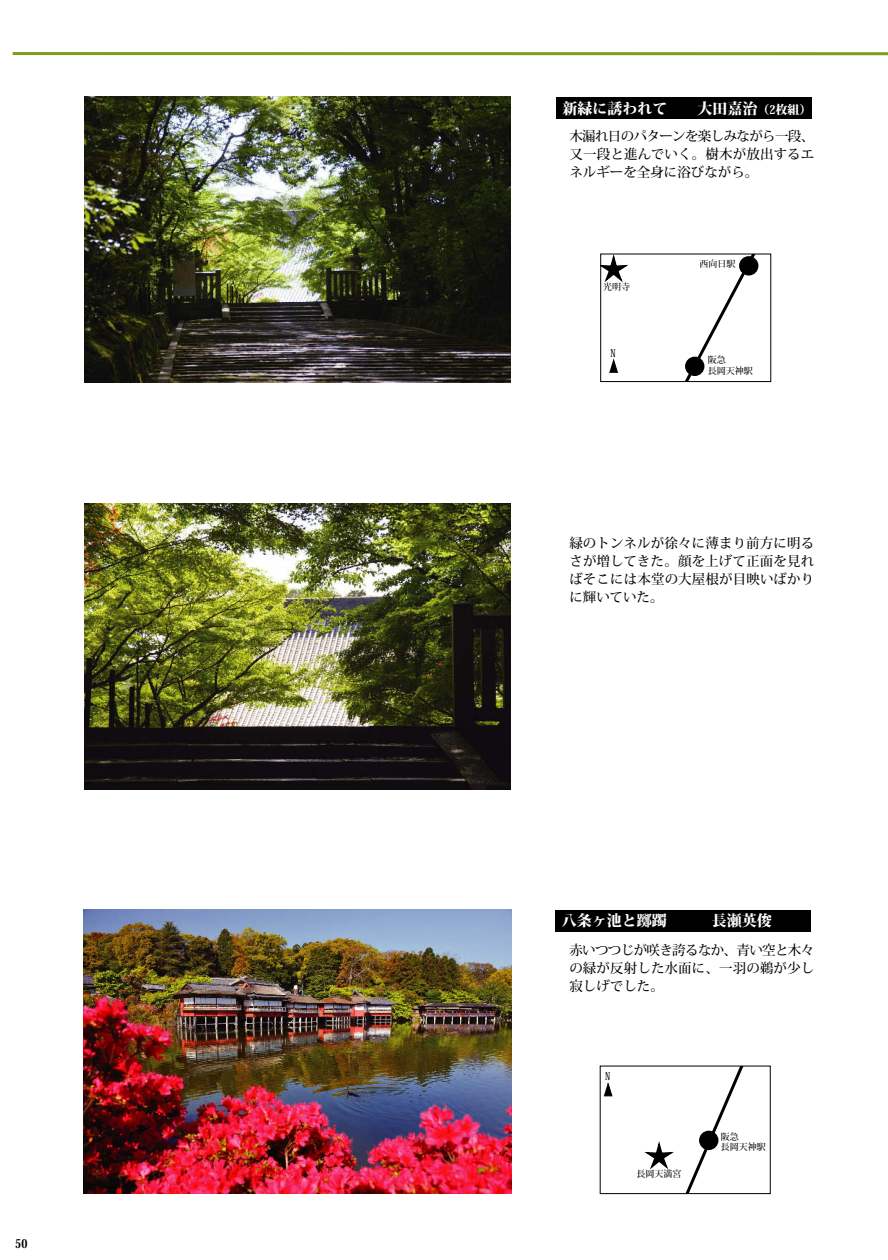
<style>
.page{position:relative;width:888px;height:1260px;background:#fff}
.page>*{position:absolute;margin:0;border:0;box-sizing:border-box;transform-origin:0 0}
.t1{font:15px "Koz Min Pro Heavy 90 ms RKSJ H";color:#fff}
.t2{font:500 13.5px/18px "Koz Min Pro";letter-spacing:.01em;color:#000;text-align:justify}
.t3{font:12px "Koz Min Pro Heavy 90 ms RKSJ H";color:#fff}
.t4{font:12px "Koz Min Pro Heavy 90 ms RKSJ H";color:#000}
.t5{font:500 10.5px "Koz Min Pro";color:#000}
.t6{font:500 9px/10.5px "Koz Min Pro";color:#000}
.s1{font-size:15px}
</style>
<div class="page">
<img style="left:84px;top:97px;width:427px;height:286px">
<div style="left:556px;top:98px;width:255px;height:21px;background:#000"></div>
<hr style="left:13px;top:52px;width:875px;height:3px;background:#7e9c1f">
<img style="left:85px;top:503px;width:425px;height:287px">
<img style="left:83px;top:910px;width:428px;height:283px">
<svg style="left:602px;top:256px;width:27px;height:27px"></svg>
<svg style="left:609px;top:359px;width:9px;height:14px"></svg>
<svg style="left:685px;top:256px;width:74px;height:124px"></svg>
<div style="left:600px;top:254px;width:171px;height:128px;border:1px solid #000"></div>
<div style="left:555px;top:910px;width:256px;height:21px;background:#000"></div>
<svg style="left:604px;top:1082px;width:8px;height:14px"></svg>
<svg style="left:644px;top:1068px;width:99px;height:124px"></svg>
<div style="left:600px;top:1066px;width:171px;height:128px;border:1px solid #000"></div>
<p class="t4" style="left:15px;top:1235px;width:14px">50</p>
<p class="t1" style="left:563px;top:97px;width:106px">新緑に誘われて</p>
<p class="t3" style="left:698px;top:101px;width:115px"><span class="s1">大田嘉治</span> (2枚組）</p>
<p class="t2" style="left:569px;top:126px;width:247px">木漏れ日のパターンを楽しみながら一段、又一段と進んでいく。樹木が放出するエネルギーを全身に浴びながら。</p>
<p class="t6" style="left:603px;top:281px;width:28px">光明寺</p>
<p class="t5" style="left:611px;top:345px;width:7px">N</p>
<p class="t6" style="left:700px;top:258px;width:37px">西向日駅</p>
<p class="t6" style="left:708px;top:354px;width:46px">阪急<br>長岡天神駅</p>
<p class="t2" style="left:569px;top:534px;width:247px">緑のトンネルが徐々に薄まり前方に明るさが増してきた。顔を上げて正面を見ればそこには本堂の大屋根が目映いばかりに輝いていた。</p>
<p class="t1" style="left:562px;top:909px;width:106px">八条ヶ池と躑躅</p>
<p class="t1" style="left:712px;top:909px;width:61px">長瀬英俊</p>
<p class="t2" style="left:569px;top:940px;width:247px">赤いつつじが咲き誇るなか、青い空と木々の緑が反射した水面に、一羽の鵜が少し寂しげでした。</p>
<p class="t5" style="left:605px;top:1069px;width:7px">N</p>
<p class="t6" style="left:636px;top:1169px;width:46px">長岡天満宮</p>
<p class="t6" style="left:721px;top:1131px;width:46px">阪急<br>長岡天神駅</p>
</div>
